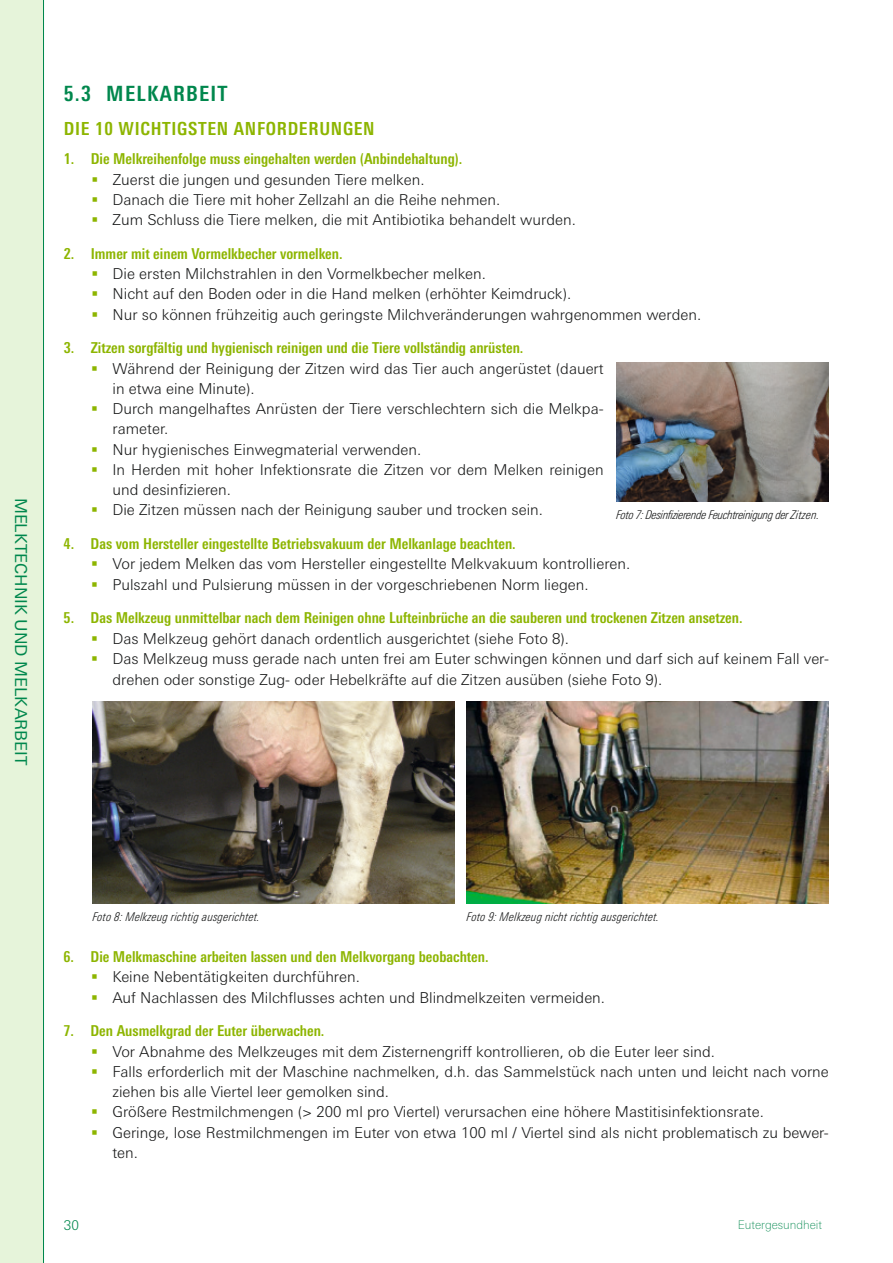
<style>
.page{position:relative;width:893px;height:1263px;background:#fff}
.page>*{position:absolute;margin:0;border:0;box-sizing:border-box;transform-origin:0 0}
.t1{font:700 condensed 21px "Univers Next Pro";letter-spacing:.06em;color:#00874d}
.t2{font:700 condensed 18px "Univers Next Pro";letter-spacing:.04em;color:#8db500}
.t3{font:16.5px "Univers Next Pro";letter-spacing:-.01em;color:#00874d}
.t4{font:300 15px/20.2px "Univers Next Pro";color:#151616}
.t5{font:700 condensed 15px "Univers Next Pro";color:#8db500}
.t6{font:300 13.5px "Univers Next Pro";color:#00874d}
.t7{font:italic 300 condensed 12px "Univers Next Pro";letter-spacing:.02em;color:#151616}
.t8{font:italic 300 condensed 12px "Univers Next Pro";letter-spacing:-.02em;color:#151616}
.t9{font:100 12px "Univers Next Pro";color:#00874d}
</style>
<div class="page">
<hr style="left:43px;top:0;width:1px;height:1263px;background:#00874d">
<div style="left:0;top:0;width:43px;height:1263px;background:#e6f4da"></div>
<img style="left:92px;top:702px;width:363px;height:201px">
<img style="left:467px;top:702px;width:362px;height:201px">
<img style="left:617px;top:362px;width:212px;height:140px">
<p class="t3" style="left:30px;top:498px;width:269px;rotate:90deg">MELKTECHNIK UND MELKARBEIT</p>
<h1 class="t1" style="left:64px;top:81px;width:165px">5.3 MELKARBEIT</h1>
<p class="t2" style="left:64px;top:118px;width:312px">DIE 10 WICHTIGSTEN ANFORDERUNGEN</p>
<p class="t5" style="left:64px;top:150px;width:400px">1. Die Melkreihenfolge muss eingehalten werden (Anbindehaltung).</p>
<p class="t4" style="left:113px;top:169px;width:465px">Zuerst die jungen und gesunden Tiere melken.<br>Danach die Tiere mit hoher Zellzahl an die Reihe nehmen.<br>Zum Schluss die Tiere melken, die mit Antibiotika behandelt wurden.</p>
<p class="t5" style="left:64px;top:245px;width:280px">2. Immer mit einem Vormelkbecher vormelken.</p>
<p class="t4" style="left:113px;top:263px;width:590px">Die ersten Milchstrahlen in den Vormelkbecher melken.<br>Nicht auf den Boden oder in die Hand melken (erhöhter Keimdruck).<br>Nur so können frühzeitig auch geringste Milchveränderungen wahrgenommen werden.</p>
<p class="t5" style="left:64px;top:339px;width:461px">3. Zitzen sorgfältig und hygienisch reinigen und die Tiere vollständig anrüsten.</p>
<p class="t4" style="left:113px;top:358px;width:493px">Während der Reinigung der Zitzen wird das Tier auch angerüstet (dauert in etwa eine Minute).<br>Durch mangelhaftes Anrüsten der Tiere verschlechtern sich die Melkpa&shy;rameter.<br>Nur hygienisches Einwegmaterial verwenden.<br>In Herden mit hoher Infektionsrate die Zitzen vor dem Melken reinigen und desinfizieren.<br>Die Zitzen müssen nach der Reinigung sauber und trocken sein.</p>
<p class="t5" style="left:64px;top:535px;width:454px">4. Das vom Hersteller eingestellte Betriebsvakuum der Melkanlage beachten.</p>
<p class="t4" style="left:112px;top:554px;width:519px">Vor jedem Melken das vom Hersteller eingestellte Melkvakuum kontrollieren.<br>Pulszahl und Pulsierung müssen in der vorgeschriebenen Norm liegen.</p>
<p class="t5" style="left:64px;top:609px;width:680px">5. Das Melkzeug unmittelbar nach dem Reinigen ohne Lufteinbrüche an die sauberen und trockenen Zitzen ansetzen.</p>
<p class="t4" style="left:112px;top:628px;width:718px;line-height:20.7px">Das Melkzeug gehört danach ordentlich ausgerichtet (siehe Foto 8).<br>Das Melkzeug muss gerade nach unten frei am Euter schwingen können und darf sich auf keinem Fall ver&shy;drehen oder sonstige Zug- oder Hebelkräfte auf die Zitzen ausüben (siehe Foto 9).</p>
<p class="t8" style="left:617px;top:507px;width:205px">Foto 7: Desinfizierende Feuchtreinigung der Zitzen.</p>
<p class="t7" style="left:93px;top:909px;width:169px">Foto 8: Melkzeug richtig ausgerichtet.</p>
<p class="t7" style="left:467px;top:910px;width:194px">Foto 9: Melkzeug nicht richtig ausgerichtet.</p>
<p class="t5" style="left:64px;top:948px;width:427px">6. Die Melkmaschine arbeiten lassen und den Melkvorgang beobachten.</p>
<p class="t4" style="left:112px;top:967px;width:494px">Keine Nebentätigkeiten durchführen.<br>Auf Nachlassen des Milchflusses achten und Blindmelkzeiten vermeiden.</p>
<p class="t5" style="left:64px;top:1022px;width:262px">7. Den Ausmelkgrad der Euter überwachen.</p>
<p class="t4" style="left:112px;top:1041px;width:718px">Vor Abnahme des Melkzeuges mit dem Zisternengriff kontrollieren, ob die Euter leer sind.<br>Falls erforderlich mit der Maschine nachmelken, d.h. das Sammelstück nach unten und leicht nach vorne ziehen bis alle Viertel leer gemolken sind.<br>Größere Restmilchmengen (&gt; 200 ml pro Viertel) verursachen eine höhere Mastitisinfektionsrate.<br>Geringe, lose Restmilchmengen im Euter von etwa 100 ml / Viertel sind als nicht problematisch zu bewer&shy;ten.</p>
<p class="t6" style="left:64px;top:1217px;width:17px">30</p>
<p class="t9" style="left:738px;top:1218px;width:86px">Eutergesundheit</p>
</div>
